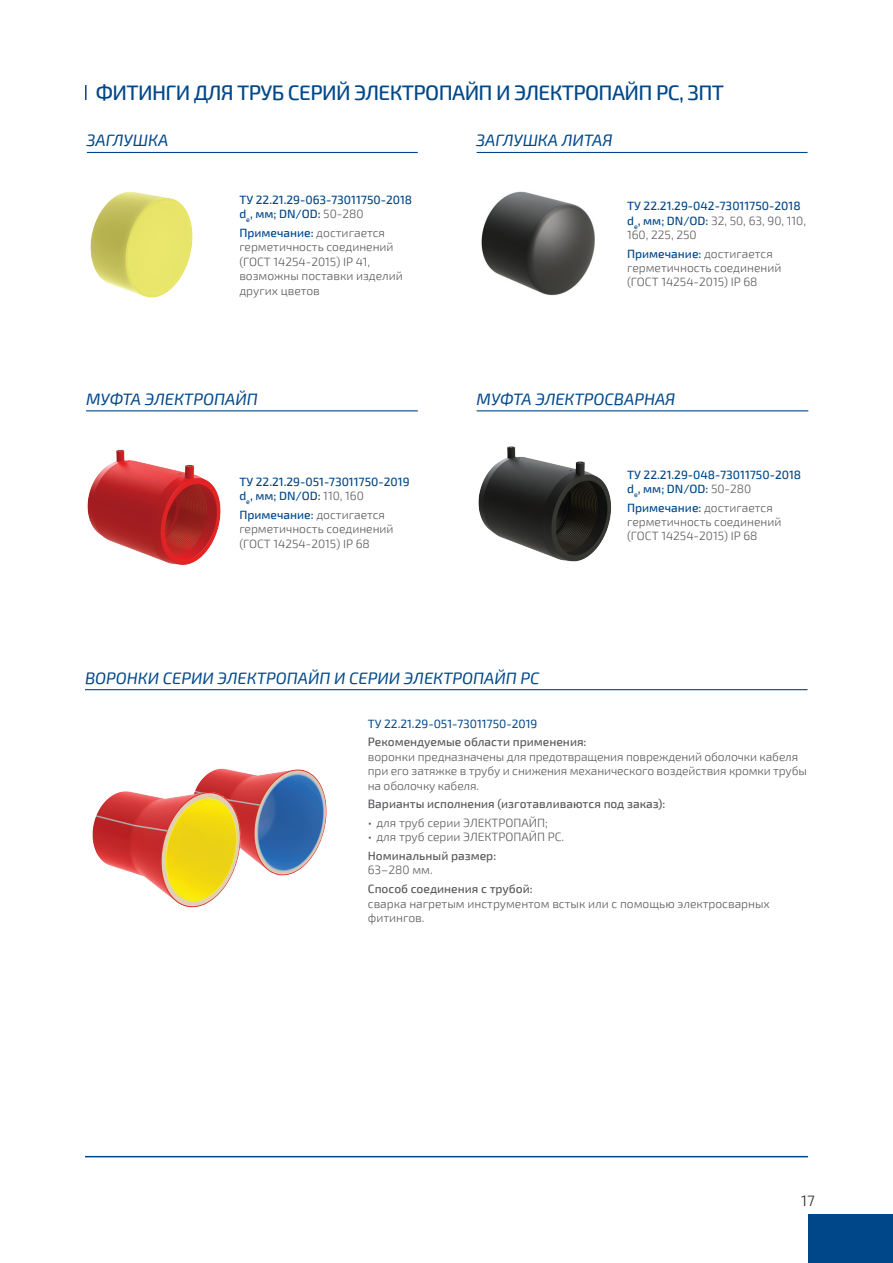
<style>
.page{position:relative;width:893px;height:1263px;background:#fff}
.page>*{position:absolute;margin:0;border:0;box-sizing:border-box;transform-origin:0 0}
.Заголовок_1{font:500 21px "Exo 2";letter-spacing:-.03em;color:#004789}
.Заголовок_3{font:italic 16.5px "Exo 2";color:#004789}
.t1{font:300 15px "Exo 2";color:#231f20}
.Medium_black{font:300 12px/14.4px "Exo 2";letter-spacing:-.01em;color:#57585a}
.Сноска{font:300 12px/14.4px "Exo 2";color:#57585a}
.Шапка_таблицы{font:500 12px "Exo 2";color:#004789}
.Medium_black-2{font:500 12px/14.4px "Exo 2";color:#57585a}
.Шапка_таблицы-2{font:300 12px/14.4px "Exo 2";color:#57585a}
.Заголовок_3-2{font:12px "Exo 2";color:#004789}
.s1{font-weight:300;color:#57585a}
.s2{font-weight:500;color:#004789}
.s3{font-weight:500}
.s4{font-weight:300}
</style>
<div class="page">
<div style="left:808px;top:1214px;width:85px;height:49px;background:#004789"></div>
<hr style="left:85px;top:1156px;width:723px;height:1px;background:#004789">
<svg style="left:85px;top:85px;width:2px;height:15px"></svg>
<img style="left:481px;top:191px;width:114px;height:105px">
<hr style="left:86px;top:410px;width:332px;height:1px;background:#004789">
<hr style="left:477px;top:410px;width:331px;height:1px;background:#004789">
<hr style="left:87px;top:152px;width:331px;height:1px;background:#004789">
<hr style="left:477px;top:152px;width:330px;height:1px;background:#004789">
<img style="left:90px;top:191px;width:103px;height:107px">
<img style="left:87px;top:450px;width:134px;height:115px">
<img style="left:478px;top:446px;width:133px;height:116px">
<hr style="left:85px;top:689px;width:722px;height:1px;background:#004789">
<img style="left:198px;top:768px;width:129px;height:108px">
<img style="left:92px;top:784px;width:160px;height:124px">
<p class="Заголовок_1" style="left:96px;top:80px;width:630px">ФИТИНГИ ДЛЯ ТРУБ СЕРИЙ ЭЛЕКТРОПАЙП И ЭЛЕКТРОПАЙП РС, ЗПТ</p>
<p class="Заголовок_3" style="left:86px;top:131px;width:83px">ЗАГЛУШКА</p>
<p class="Заголовок_3" style="left:476px;top:131px;width:138px">ЗАГЛУШКА ЛИТАЯ</p>
<p class="Шапка_таблицы" style="left:239px;top:193px;width:174px">ТУ 22.21.29-063-73011750-2018</p>
<p class="Шапка_таблицы" style="left:239px;top:207px;width:126px">d<sub>е</sub>, мм; DN/OD: <span class="s1">50-280</span></p>
<p class="Сноска" style="left:239px;top:226px;width:165px"><span class="s2">Примечание:</span> достигается герметичность соединений (ГОСТ 14254-2015) IP 41, возможны поставки изделий других цветов</p>
<p class="Шапка_таблицы" style="left:627px;top:199px;width:175px">ТУ 22.21.29-042-73011750-2018</p>
<p class="Шапка_таблицы-2" style="left:627px;top:213px;width:180px"><span class="s2">d</span><sub>е</sub><span class="s2">, мм; DN/OD:</span> 32, 50, 63, 90, 110,<br>160, 225, 250</p>
<p class="Сноска" style="left:627px;top:247px;width:156px"><span class="s2">Примечание:</span> достигается герметичность соединений (ГОСТ 14254-2015) IP 68</p>
<p class="Заголовок_3" style="left:86px;top:390px;width:173px">МУФТА ЭЛЕКТРОПАЙП</p>
<p class="Заголовок_3" style="left:477px;top:390px;width:200px">МУФТА ЭЛЕКТРОСВАРНАЯ</p>
<p class="Шапка_таблицы" style="left:239px;top:474px;width:172px">ТУ 22.21.29-051-73011750-2019</p>
<p class="Шапка_таблицы" style="left:239px;top:489px;width:126px">d<sub>е</sub>, мм; DN/OD: <span class="s1">110, 160</span></p>
<p class="Сноска" style="left:239px;top:507px;width:156px"><span class="s2">Примечание:</span> достигается герметичность соединений (ГОСТ 14254-2015) IP 68</p>
<p class="Шапка_таблицы" style="left:627px;top:467px;width:176px">ТУ 22.21.29-048-73011750-2018</p>
<p class="Шапка_таблицы" style="left:627px;top:482px;width:126px">d<sub>е</sub>, мм; DN/OD: <span class="s1">50-280</span></p>
<p class="Сноска" style="left:627px;top:500px;width:156px"><span class="s2">Примечание:</span> достигается герметичность соединений (ГОСТ 14254-2015) IP 68</p>
<p class="Заголовок_3" style="left:85px;top:669px;width:456px">ВОРОНКИ СЕРИИ ЭЛЕКТРОПАЙП И СЕРИИ ЭЛЕКТРОПАЙП РС</p>
<p class="Заголовок_3-2" style="left:368px;top:717px;width:171px">ТУ 22.21.29-051-73011750-2019</p>
<p class="Medium_black" style="left:368px;top:735px;width:441px"><span class="s3">Рекомендуемые области применения:<br></span>воронки предназначены для предотвращения повреждений оболочки кабеля при его затяжке в трубу и снижения механического воздействия кромки трубы на оболочку кабеля.</p>
<p class="Medium_black-2" style="left:368px;top:797px;width:299px">Варианты исполнения (изготавливаются под заказ):</p>
<p class="Medium_black" style="left:368px;top:816px;width:181px">• для труб серии ЭЛЕКТРОПАЙП;</p>
<p class="Medium_black" style="left:368px;top:830px;width:198px">• для труб серии ЭЛЕКТРОПАЙП РС.</p>
<p class="Medium_black-2" style="left:368px;top:849px;width:130px">Номинальный размер:<br><span class="s4">63–280 мм.</span></p>
<p class="Medium_black" style="left:368px;top:882px;width:403px"><span class="s3">Способ соединения с трубой:<br></span>сварка нагретым инструментом встык или с помощью электросварных фитингов.</p>
<p class="t1" style="left:801px;top:1192px;width:15px">17</p>
</div>
